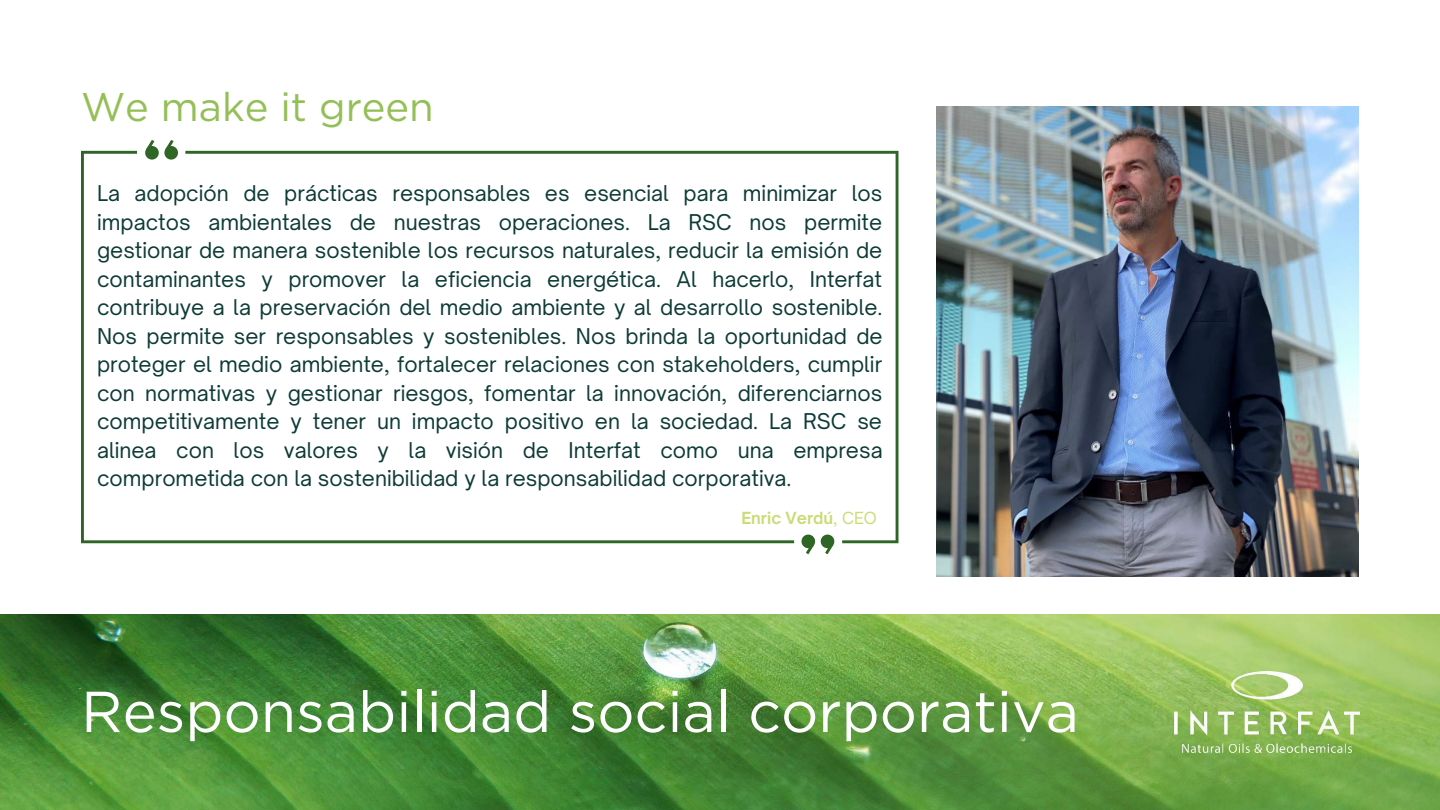
<style>
.page{position:relative;width:1440px;height:810px;background:#fff}
.page>*{position:absolute;margin:0;border:0;box-sizing:border-box;transform-origin:0 0}
.t1{font:57.5px "Gotham";color:#fff}
.t2{font:40px "Gotham";color:#94bf57}
.t3{font:20.8px/28.5px "Open Sauce One";color:#0d3b36;text-align:justify}
.t4{font:700 16px "Open Sauce One";color:#cadc77}
.s1{font-weight:400}
</style>
<div class="page">
<img style="left:0;top:614px;width:1440px;height:196px">
<img style="left:937px;top:107px;width:422px;height:469px">
<svg style="left:145px;top:140px;width:33px;height:11px"></svg>
<svg style="left:802px;top:543px;width:13px;height:11px"></svg>
<svg style="left:821px;top:543px;width:13px;height:11px"></svg>
<svg style="left:81px;top:151px;width:104px;height:392px"></svg>
<svg style="left:185px;top:151px;width:713px;height:392px"></svg>
<img style="left:1175px;top:672px;width:184px;height:81px">
<h2 class="t2" style="left:81px;top:83px;width:354px">We make it green</h2>
<p class="t3" style="left:97px;top:179px;width:787px">La adopción de prácticas responsables es esencial para minimizar los impactos ambientales de nuestras operaciones. La RSC nos permite gestionar de manera sostenible los recursos naturales, reducir la emisión de contaminantes y promover la eficiencia energética. Al hacerlo, Interfat contribuye a la preservación del medio ambiente y al desarrollo sostenible.<br>Nos permite ser responsables y sostenibles. Nos brinda la oportunidad de proteger el medio ambiente, fortalecer relaciones con stakeholders, cumplir con normativas y gestionar riesgos, fomentar la innovación, diferenciarnos competitivamente y tener un impacto positivo en la sociedad. La RSC se alinea con los valores y la visión de Interfat como una empresa comprometida con la sostenibilidad y la responsabilidad corporativa.</p>
<p class="t4" style="left:741px;top:508px;width:137px">Enric Verdú<span class="s1">, CEO</span></p>
<h1 class="t1" style="left:81px;top:677px;width:1000px">Responsabilidad social corporativa</h1>
</div>
